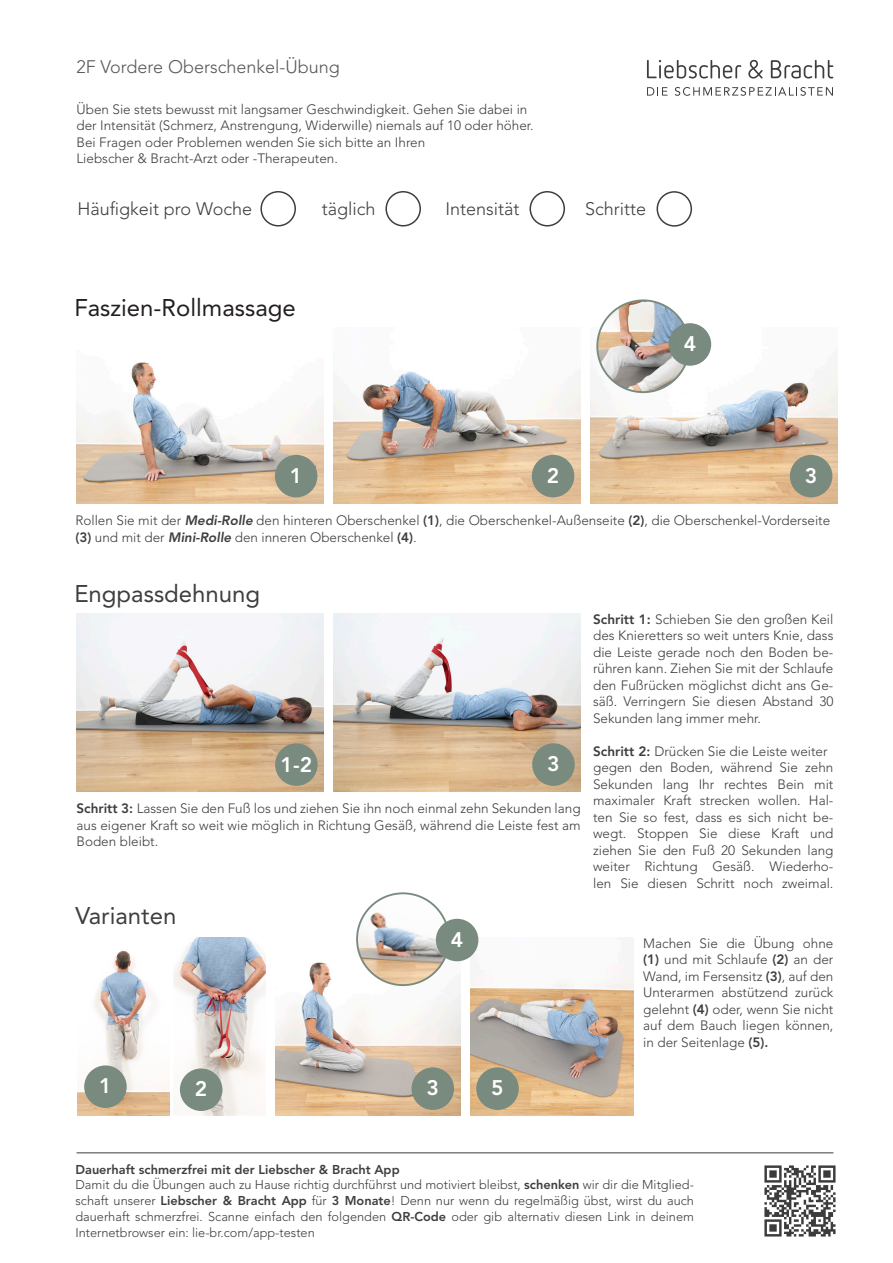
<style>
.page{position:relative;width:893px;height:1263px;background:#fff}
.page>*{position:absolute;margin:0;border:0;box-sizing:border-box;transform-origin:0 0}
.t1{font:24px "Avenir LT Std";color:#3e3e3f}
.t2{font:24px "Avenir LT Std";color:#231f20}
.Überschrift_1{font:800 21px "Avenir LT Std";color:#fff}
.t3{font:300 18px "Avenir LT Std";color:#3e3e3f}
.Seitentitel_2{font:300 18px "Avenir LT Std";color:#57585a}
.Text_Übungsblätter{font:300 13.5px/16.5px "Avenir LT Std";color:#3e3e3f;text-align:justify}
.t4{font:300 12.75px/15.8px "Avenir LT Std";color:#3e3e3f}
.s1{font-weight:800;font-style:italic}
.s2{font-weight:800}
</style>
<div class="page">
<div style="left:260px;top:191px;width:36px;height:36px;border:2px solid #3e3e3f;border-radius:50%"></div>
<div style="left:385px;top:191px;width:36px;height:36px;border:2px solid #3e3e3f;border-radius:50%"></div>
<div style="left:529px;top:191px;width:36px;height:36px;border:2px solid #3e3e3f;border-radius:50%"></div>
<div style="left:656px;top:191px;width:36px;height:36px;border:2px solid #3e3e3f;border-radius:50%"></div>
<svg style="left:647px;top:60px;width:94px;height:19px"></svg>
<svg style="left:771px;top:60px;width:62px;height:19px"></svg>
<svg style="left:748px;top:60px;width:15px;height:19px"></svg>
<svg style="left:647px;top:87px;width:20px;height:9px"></svg>
<svg style="left:675px;top:87px;width:158px;height:9px"></svg>
<img style="left:764px;top:1165px;width:72px;height:72px">
<hr style="left:77px;top:1152px;width:756px;height:1px;background:#3e3e3f">
<img style="left:77px;top:950px;width:92px;height:166px">
<img style="left:174px;top:938px;width:92px;height:178px">
<img style="left:334px;top:353px;width:247px;height:151px">
<img style="left:77px;top:362px;width:247px;height:142px">
<img style="left:591px;top:327px;width:247px;height:177px">
<img style="left:334px;top:613px;width:247px;height:179px">
<img style="left:77px;top:613px;width:247px;height:179px">
<div style="left:790px;top:455px;width:42px;height:42px;background:#798a7f;border-radius:50%"></div>
<div style="left:532px;top:455px;width:42px;height:42px;background:#798a7f;border-radius:50%"></div>
<div style="left:275px;top:455px;width:42px;height:42px;background:#798a7f;border-radius:50%"></div>
<div style="left:532px;top:743px;width:43px;height:43px;background:#798a7f;border-radius:50%"></div>
<div style="left:275px;top:743px;width:43px;height:43px;background:#798a7f;border-radius:50%"></div>
<img style="left:470px;top:938px;width:164px;height:178px">
<img style="left:276px;top:946px;width:184px;height:170px">
<img style="left:357px;top:893px;width:92px;height:92px;border-radius:46px">
<div style="left:356px;top:892px;width:94px;height:94px;border:2px solid #798a7f;border-radius:50%"></div>
<div style="left:84px;top:1065px;width:43px;height:43px;background:#798a7f;border-radius:50%"></div>
<div style="left:412px;top:1067px;width:42px;height:43px;background:#798a7f;border-radius:50%"></div>
<div style="left:436px;top:919px;width:42px;height:42px;background:#798a7f;border-radius:50%"></div>
<div style="left:476px;top:1067px;width:43px;height:43px;background:#798a7f;border-radius:50%"></div>
<div style="left:180px;top:1068px;width:42px;height:43px;background:#798a7f;border-radius:50%"></div>
<img style="left:597px;top:300px;width:92px;height:92px;border-radius:46px">
<div style="left:596px;top:299px;width:94px;height:94px;border:2px solid #798a7f;border-radius:50%"></div>
<div style="left:669px;top:323px;width:42px;height:43px;background:#798a7f;border-radius:50%"></div>
<p class="Seitentitel_2" style="left:77px;top:56px;width:265px">2F Vordere Oberschenkel-Übung</p>
<p class="Text_Übungsblätter" style="left:77px;top:101px;width:459px;text-align:left">Üben Sie stets bewusst mit langsamer Geschwindigkeit. Gehen Sie dabei in der Intensität (Schmerz, Anstrengung, Widerwille) niemals auf 10 oder höher.<br>Bei Fragen oder Problemen wenden Sie sich bitte an Ihren<br>Liebscher &amp; Bracht-Arzt oder -Therapeuten.</p>
<h3 class="t3" style="left:78px;top:198px;width:176px">Häufigkeit pro Woche</h3>
<h3 class="t3" style="left:322px;top:198px;width:55px">täglich</h3>
<h3 class="t3" style="left:446px;top:198px;width:76px">Intensität</h3>
<h3 class="t3" style="left:585px;top:198px;width:62px">Schritte</h3>
<h1 class="t2" style="left:74px;top:294px;width:223px">Faszien-Rollmassage</h1>
<p class="Überschrift_1" style="left:684px;top:331px;width:14px">4</p>
<p class="Überschrift_1" style="left:290px;top:463px;width:14px">1</p>
<p class="Überschrift_1" style="left:547px;top:463px;width:14px">2</p>
<p class="Überschrift_1" style="left:805px;top:463px;width:14px">3</p>
<p class="Text_Übungsblätter" style="left:75px;top:512px;width:756px">Rollen Sie mit der <span class="s1">Medi-Rolle</span> den hinteren Oberschenkel <span class="s2">(1)</span>, die Oberschenkel-Außenseite <span class="s2">(2)</span>, die Oberschenkel-Vorderseite</p>
<p class="Text_Übungsblätter" style="left:75px;top:529px;width:343px"><span class="s2">(3)</span> und mit der <span class="s1">Mini-Rolle</span> den inneren Oberschenkel <span class="s2">(4)</span>.</p>
<h1 class="t1" style="left:74px;top:579px;width:187px">Engpassdehnung</h1>
<p class="Überschrift_1" style="left:281px;top:752px;width:33px">1-2</p>
<p class="Überschrift_1" style="left:547px;top:751px;width:14px">3</p>
<p class="Text_Übungsblätter" style="left:77px;top:800px;width:506px"><span class="s2">Schritt 3:</span> Lassen Sie den Fuß los und ziehen Sie ihn noch einmal zehn Sekunden lang aus eigener Kraft so weit wie möglich in Richtung Gesäß, während die Leiste fest am Boden bleibt.</p>
<h1 class="t1" style="left:75px;top:902px;width:102px">Varianten</h1>
<p class="Überschrift_1" style="left:451px;top:927px;width:14px">4</p>
<p class="Überschrift_1" style="left:99px;top:1073px;width:14px">1</p>
<p class="Überschrift_1" style="left:427px;top:1075px;width:14px">3</p>
<p class="Überschrift_1" style="left:195px;top:1076px;width:14px">2</p>
<p class="Überschrift_1" style="left:491px;top:1075px;width:14px">5</p>
<p class="Text_Übungsblätter" style="left:593px;top:611px;width:242px"><span class="s2">Schritt 1:</span> Schieben Sie den großen Keil des Knieretters so weit unters Knie, dass die Leiste gerade noch den Boden be&shy;rühren kann. Ziehen Sie mit der Schlaufe den Fußrücken möglichst dicht ans Ge&shy;säß. Verringern Sie diesen Abstand 30<br>Sekunden lang immer mehr.</p>
<p class="Text_Übungsblätter" style="left:593px;top:743px;width:236px"><span class="s2">Schritt 2:</span> Drücken Sie die Leiste weiter</p>
<p class="Text_Übungsblätter" style="left:593px;top:759px;width:242px">gegen den Boden, während Sie zehn Sekunden lang Ihr rechtes Bein mit maximaler Kraft strecken wollen. Hal&shy;ten Sie so fest, dass es sich nicht be&shy;wegt. Stoppen Sie diese Kraft und ziehen Sie den Fuß 20 Sekunden lang weiter Richtung Gesäß. Wiederho&shy;len Sie diesen Schritt noch zweimal.</p>
<p class="Text_Übungsblätter" style="left:643px;top:935px;width:192px">Machen Sie die Übung ohne <span class="s2">(1)</span> und mit Schlaufe <span class="s2">(2)</span> an der Wand, im Fersensitz <span class="s2">(3)</span>, auf den Unterarmen abstützend zurück gelehnt <span class="s2">(4)</span> oder, wenn Sie nicht auf dem Bauch liegen können, in der Seitenlage <span class="s2">(5).</span></p>
<p class="t4" style="left:75px;top:1161px;width:620px"><span class="s2">Dauerhaft schmerzfrei mit der Liebscher &amp; Bracht App<br></span>Damit du die Übungen auch zu Hause richtig durchführst und motiviert bleibst, <span class="s2">schenken</span> wir dir die Mitglied&shy;schaft unserer <span class="s2">Liebscher &amp; Bracht App</span> für <span class="s2">3 Monate</span>! Denn nur wenn du regelmäßig übst, wirst du auch dauerhaft schmerzfrei. Scanne einfach den folgenden <span class="s2">QR-Code</span> oder gib alternativ diesen Link in deinem Internetbrowser ein: lie-br.com/app-testen</p>
</div>
